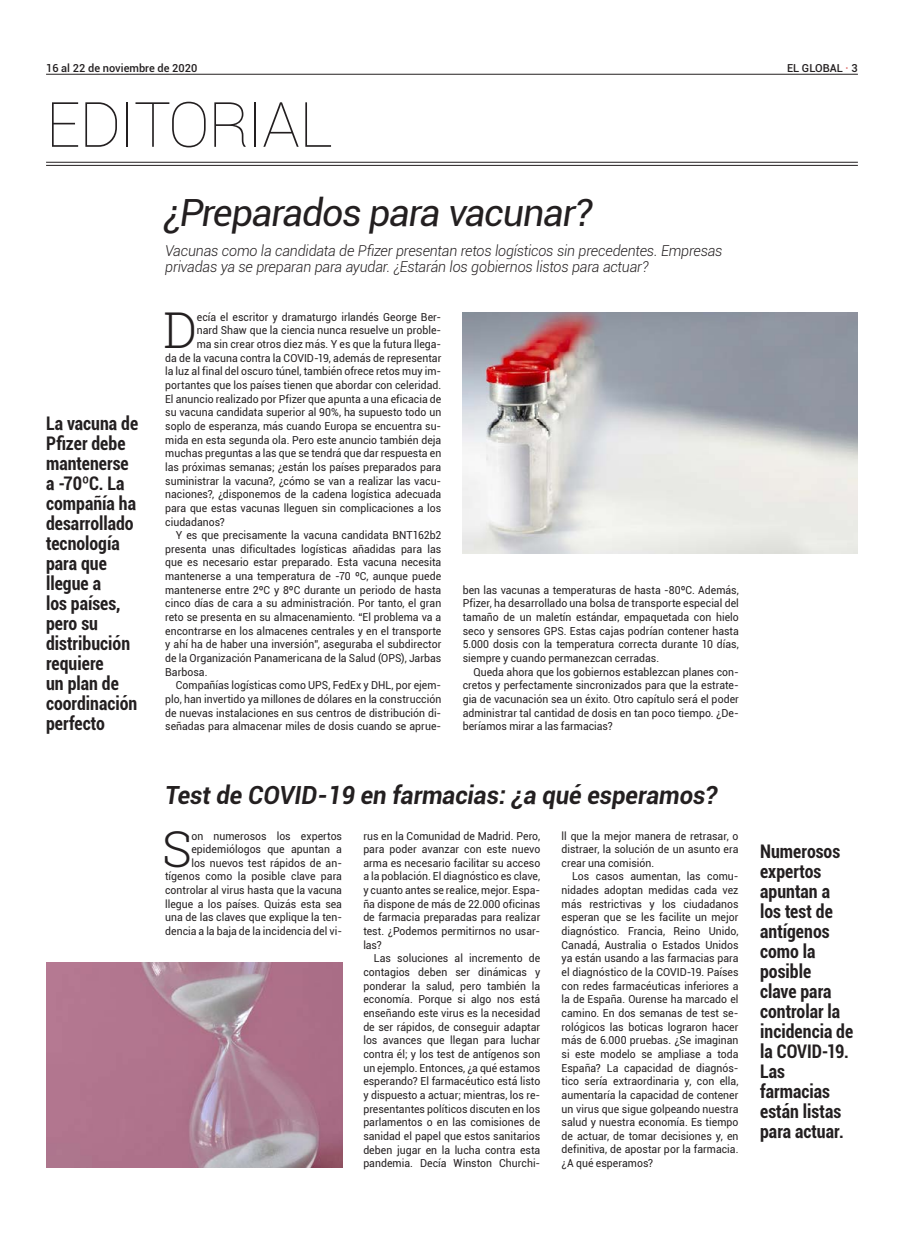
<style>
.page{position:relative;width:904px;height:1234px;background:#fff}
.page>*{position:absolute;margin:0;border:0;box-sizing:border-box;transform-origin:0 0}
.t1{font:100 62.5px "Roboto";letter-spacing:-.02em;color:#231f20}
.t2{font:300 49.38px "Roboto Slab";color:#231f20}
.t3{font:italic 37.5px "Roboto";letter-spacing:-.035em;color:#231f20}
.t4{font:italic 700 25px "Roboto";color:#231f20;scale:.95 1}
.t5{font:700 condensed 18.75px/20px "Roboto";color:#231f20;scale:.95 1}
.t6{font:italic 300 15px/16.2px "Roboto";letter-spacing:-.01em;color:#231f20;scale:.95 1}
.t7{font:11px/13.6px "Roboto";letter-spacing:.005em;color:#231f20;text-align:justify;scale:.95 1}
.t8{font:500 11px "Roboto";color:#231f20}
.s1{color:#d85250}
</style>
<div class="page">
<hr style="left:46px;top:74px;width:811px;height:1px;background:#231f20">
<hr style="left:46px;top:162px;width:811px;height:1px;background:#231f20">
<hr style="left:46px;top:165px;width:811px;height:1px;background:#231f20">
<img style="left:462px;top:312px;width:395px;height:241px">
<img style="left:46px;top:962px;width:297px;height:204px">
<p class="t8" style="left:46px;top:60px;width:153px">16 al 22 de noviembre de 2020</p>
<p class="t8" style="left:787px;top:60px;width:72px">EL GLOBAL <span class="s1">·</span> 3</p>
<h1 class="t1" style="left:46px;top:81px;width:289px">EDITORIAL</h1>
<h3 class="t5" style="left:46px;top:412px;width:98px">La vacuna de<br>Pfizer debe mantenerse a -70ºC. La compañía ha desarrollado tecnología para que llegue a<br>los países, pero su distribución requiere<br>un plan de coordinación perfecto</h3>
<h3 class="t3" style="left:163px;top:186px;width:431px">¿Preparados para vacunar?</h3>
<h3 class="t6" style="left:165px;top:242px;width:588px">Vacunas como la candidata de Pfizer presentan retos logísticos sin precedentes. Empresas privadas ya se preparan para ayudar. ¿Estarán los gobiernos listos para actuar?</h3>
<h2 class="t2" style="left:163px;top:296px;width:35px">D</h2>
<p class="t7" style="left:197px;top:309px;width:259px">ecía el escritor y dramaturgo irlandés George Ber-</p>
<p class="t7" style="left:197px;top:323px;width:259px">nard Shaw que la ciencia nunca resuelve un proble-</p>
<p class="t7" style="left:197px;top:337px;width:259px">ma sin crear otros diez más. Y es que la futura llega-</p>
<p class="t7" style="left:165px;top:350px;width:292px">da de la vacuna contra la COVID-19, además de representar</p>
<p class="t7" style="left:165px;top:364px;width:292px">la luz al final del oscuro túnel, también ofrece retos muy im-</p>
<p class="t7" style="left:165px;top:378px;width:292px">portantes que los países tienen que abordar con celeridad.</p>
<p class="t7" style="left:165px;top:391px;width:292px">El anuncio realizado por Pfizer que apunta a una eficacia de</p>
<p class="t7" style="left:165px;top:405px;width:292px">su vacuna candidata superior al 90%, ha supuesto todo un</p>
<p class="t7" style="left:165px;top:418px;width:292px">soplo de esperanza, más cuando Europa se encuentra su-</p>
<p class="t7" style="left:165px;top:432px;width:292px">mida en esta segunda ola. Pero este anuncio también deja</p>
<p class="t7" style="left:165px;top:446px;width:292px">muchas preguntas a las que se tendrá que dar respuesta en</p>
<p class="t7" style="left:165px;top:459px;width:292px">las próximas semanas; ¿están los países preparados para</p>
<p class="t7" style="left:165px;top:473px;width:292px">suministrar la vacuna?, ¿cómo se van a realizar las vacu-</p>
<p class="t7" style="left:165px;top:487px;width:292px">naciones?, ¿disponemos de la cadena logística adecuada</p>
<p class="t7" style="left:165px;top:500px;width:292px">para que estas vacunas lleguen sin complicaciones a los</p>
<p class="t7" style="left:165px;top:514px;width:64px">ciudadanos?</p>
<p class="t7" style="left:176px;top:528px;width:281px">Y es que precisamente la vacuna candidata BNT162b2</p>
<p class="t7" style="left:165px;top:541px;width:292px">presenta unas dificultades logísticas añadidas para las</p>
<p class="t7" style="left:165px;top:555px;width:292px">que es necesario estar preparado. Esta vacuna necesita</p>
<p class="t7" style="left:165px;top:569px;width:292px">mantenerse a una temperatura de -70 ºC, aunque puede</p>
<p class="t7" style="left:165px;top:582px;width:292px">mantenerse entre 2ºC y 8ºC durante un periodo de hasta</p>
<p class="t7" style="left:165px;top:596px;width:292px">cinco días de cara a su administración. Por tanto, el gran</p>
<p class="t7" style="left:165px;top:609px;width:292px">reto se presenta en su almacenamiento. “El problema va a</p>
<p class="t7" style="left:165px;top:623px;width:292px">encontrarse en los almacenes centrales y en el transporte</p>
<p class="t7" style="left:165px;top:637px;width:292px">y ahí ha de haber una inversión”, aseguraba el subdirector</p>
<p class="t7" style="left:165px;top:650px;width:292px">de la Organización Panamericana de la Salud (OPS), Jarbas</p>
<p class="t7" style="left:165px;top:664px;width:46px">Barbosa.</p>
<p class="t7" style="left:176px;top:678px;width:281px">Compañías logísticas como UPS, FedEx y DHL, por ejem-</p>
<p class="t7" style="left:165px;top:691px;width:292px">plo, han invertido ya millones de dólares en la construcción</p>
<p class="t7" style="left:165px;top:705px;width:292px">de nuevas instalaciones en sus centros de distribución di-</p>
<p class="t7" style="left:165px;top:719px;width:292px">señadas para almacenar miles de dosis cuando se aprue-</p>
<p class="t7" style="left:463px;top:582px;width:292px">ben las vacunas a temperaturas de hasta -80ºC. Además, Pfizer, ha desarrollado una bolsa de transporte especial del tamaño de un maletín estándar, empaquetada con hielo seco y sensores GPS. Estas cajas podrían contener hasta 5.000 dosis con la temperatura correcta durante 10 días, siempre y cuando permanezcan cerradas.</p>
<p class="t7" style="left:463px;top:664px;width:292px;text-indent:11px">Queda ahora que los gobiernos establezcan planes con&shy;cretos y perfectamente sincronizados para que la estrate&shy;gia de vacunación sea un éxito. Otro capítulo será el poder administrar tal cantidad de dosis en tan poco tiempo. ¿De&shy;beríamos mirar a las farmacias?</p>
<h3 class="t4" style="left:165px;top:777px;width:582px">Test de COVID-19 en farmacias: ¿a qué esperamos?</h3>
<p class="t7" style="left:165px;top:828px;width:188px;text-align:right">on numerosos los expertos epidemiólogos que apuntan a<br>los nuevos test rápidos de an&shy;tígenos como la posible clave para controlar al virus hasta que la vacuna llegue a los países. Quizás esta sea una de las claves que explique la ten&shy;dencia a la baja de la incidencia del vi-</p>
<p class="t7" style="left:363px;top:828px;width:188px">rus en la Comunidad de Madrid. Pero, para poder avanzar con este nuevo arma es necesario facilitar su acceso a la población. El diagnóstico es clave, y cuanto antes se realice, mejor. Espa&shy;ña dispone de más de 22.000 oficinas de farmacia preparadas para realizar test. ¿Podemos permitirnos no usar&shy;las?</p>
<p class="t7" style="left:363px;top:951px;width:188px;text-indent:11px">Las soluciones al incremento de contagios deben ser dinámicas y ponderar la salud, pero también la economía. Porque si algo nos está enseñando este virus es la necesidad de ser rápidos, de conseguir adaptar los avances que llegan para luchar contra él; y los test de antígenos son un ejemplo. Entonces, ¿a qué estamos esperando? El farmacéutico está listo y dispuesto a actuar; mientras, los re&shy;presentantes políticos discuten en los parlamentos o en las comisiones de sanidad el papel que estos sanitarios deben jugar en la lucha contra esta pandemia. Decía Winston Churchi-</p>
<h2 class="t2" style="left:162px;top:814px;width:31px">S</h2>
<p class="t7" style="left:561px;top:828px;width:188px">ll que la mejor manera de retrasar, o distraer, la solución de un asunto era crear una comisión.</p>
<p class="t7" style="left:561px;top:869px;width:188px;text-indent:11px">Los casos aumentan, las comu&shy;nidades adoptan medidas cada vez más restrictivas y los ciudadanos esperan que se les facilite un mejor diagnóstico. Francia, Reino Unido, Canadá, Australia o Estados Unidos ya están usando a las farmacias para el diagnóstico de la COVID-19. Países con redes farmacéuticas inferiores a la de España. Ourense ha marcado el camino. En dos semanas de test se&shy;rológicos las boticas lograron hacer más de 6.000 pruebas. ¿Se imaginan si este modelo se ampliase a toda España? La capacidad de diagnós&shy;tico sería extraordinaria y, con ella, aumentaría la capacidad de contener un virus que sigue golpeando nuestra salud y nuestra economía. Es tiempo de actuar, de tomar decisiones y, en definitiva, de apostar por la farmacia. ¿A qué esperamos?</p>
<h3 class="t5" style="left:760px;top:840px;width:99px">Numerosos expertos apuntan a los test de antígenos como la posible<br>clave para controlar la incidencia de la COVID-19.<br>Las farmacias están listas para actuar.</h3>
</div>
